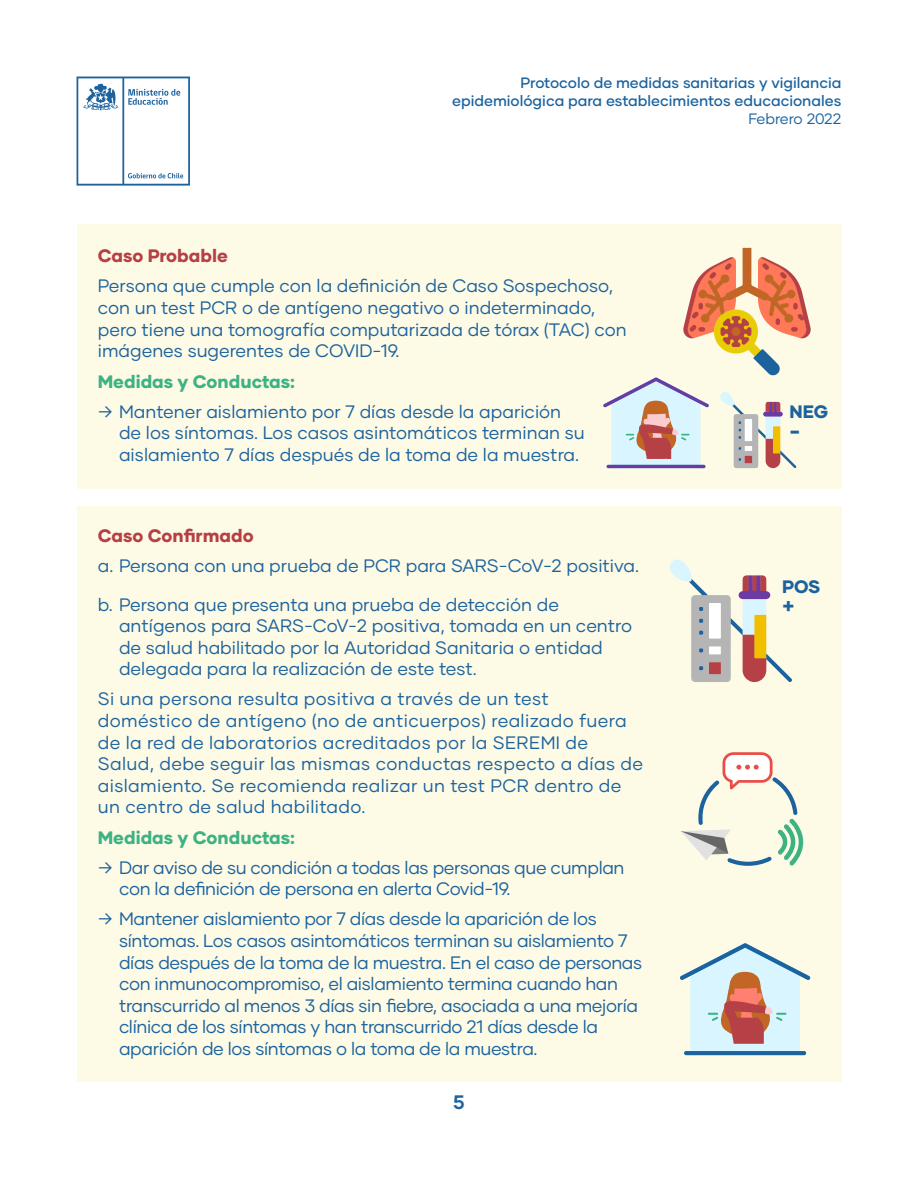
<style>
.page{position:relative;width:918px;height:1188px;background:#fff}
.page>*{position:absolute;margin:0;border:0;box-sizing:border-box;transform-origin:0 0}
.t1{font:800 22.5px "Gilmer";color:#1c639e}
.t2{font:700 19.5px "Gilmer";color:#1c639e}
.t3{font:18px/21.6px "Gilmer";color:#1c639e}
.t4{font:18px/21.6px "Gilmer";letter-spacing:-.02em;color:#1c639e}
.t5{font:18px/21.6px "Gilmer";letter-spacing:.02em;color:#1c639e}
.t6{font:800 18px "Gilmer";color:#3db282}
.t7{font:800 18px "Gilmer";color:#b54045}
.t8{font:800 18px "Gilmer";letter-spacing:-.005em;color:#1c639e}
.t9{font:500 15px/18px "Gilmer";color:#1c639e;text-align:right}
.t10{font:15px "Gilmer";letter-spacing:-.02em;color:#1c639e}
</style>
<div class="page">
<svg style="left:77px;top:77px;width:113px;height:109px"></svg>
<div style="left:77px;top:225px;width:764px;height:264px;background:#fdfae6"></div>
<div style="left:77px;top:506px;width:764px;height:576px;background:#fdfae6"></div>
<svg style="left:669px;top:559px;width:123px;height:124px"></svg>
<svg style="left:681px;top:752px;width:123px;height:114px"></svg>
<hr style="left:684px;top:1051px;width:122px;height:4px;background:#1c639e;border-radius:2px">
<svg style="left:680px;top:943px;width:130px;height:110px"></svg>
<svg style="left:603px;top:248px;width:208px;height:221px"></svg>
<p class="t9" style="left:452px;top:74px;width:391px">Protocolo de medidas sanitarias y vigilancia epidemiológica para establecimientos educacionales</p>
<p class="t10" style="left:748px;top:110px;width:95px">Febrero 2022</p>
<p class="t7" style="left:98px;top:245px;width:132px">Caso Probable</p>
<p class="t3" style="left:98px;top:275px;width:531px">Persona que cumple con la definición de Caso Sospechoso, con un test PCR o de antígeno negativo o indeterminado, pero tiene una tomografía computarizada de tórax (TAC) con imágenes sugerentes de COVID-19.</p>
<p class="t6" style="left:98px;top:370px;width:199px">Medidas y Conductas:</p>
<p class="t3" style="left:119px;top:401px;width:467px;text-indent:-21px">→ Mantener aislamiento por 7 días desde la aparición de los síntomas. Los casos asintomáticos terminan su aislamiento 7 días después de la toma de la muestra.</p>
<p class="t7" style="left:98px;top:524px;width:157px">Caso Confirmado</p>
<p class="t3" style="left:98px;top:546px;width:543px;line-height:38.5px">a. Persona con una prueba de PCR para SARS-CoV-2 positiva. b. Persona que presenta una prueba de detección de</p>
<p class="t3" style="left:119px;top:615px;width:515px">antígenos para SARS-CoV-2 positiva, tomada en un centro de salud habilitado por la Autoridad Sanitaria o entidad delegada para la realización de este test.</p>
<p class="t5" style="left:98px;top:688px;width:547px">Si una persona resulta positiva a través de un test doméstico de antígeno (no de anticuerpos) realizado fuera de la red de laboratorios acreditados por la SEREMI de Salud, debe seguir las mismas conductas respecto a días de aislamiento. Se recomienda realizar un test PCR dentro de un centro de salud habilitado.</p>
<p class="t6" style="left:98px;top:826px;width:199px">Medidas y Conductas:</p>
<p class="t4" style="left:119px;top:856px;width:507px;text-indent:-21px">→ Dar aviso de su condición a todas las personas que cumplan con la definición de persona en alerta Covid-19.</p>
<p class="t4" style="left:119px;top:908px;width:525px;text-indent:-21px">→ Mantener aislamiento por 7 días desde la aparición de los síntomas. Los casos asintomáticos terminan su aislamiento 7 días después de la toma de la muestra. En el caso de personas con inmunocompromiso, el aislamiento termina cuando han transcurrido al menos 3 días sin fiebre, asociada a una mejoría clínica de los síntomas y han transcurrido 21 días desde la aparición de los síntomas o la toma de la muestra.</p>
<p class="t2" style="left:453px;top:1090px;width:13px">5</p>
<p class="t8" style="left:790px;top:401px;width:40px">NEG</p>
<p class="t1" style="left:790px;top:417px;width:12px">-</p>
<p class="t8" style="left:782px;top:575px;width:40px">POS</p>
<p class="t1" style="left:782px;top:592px;width:14px">+</p>
</div>
